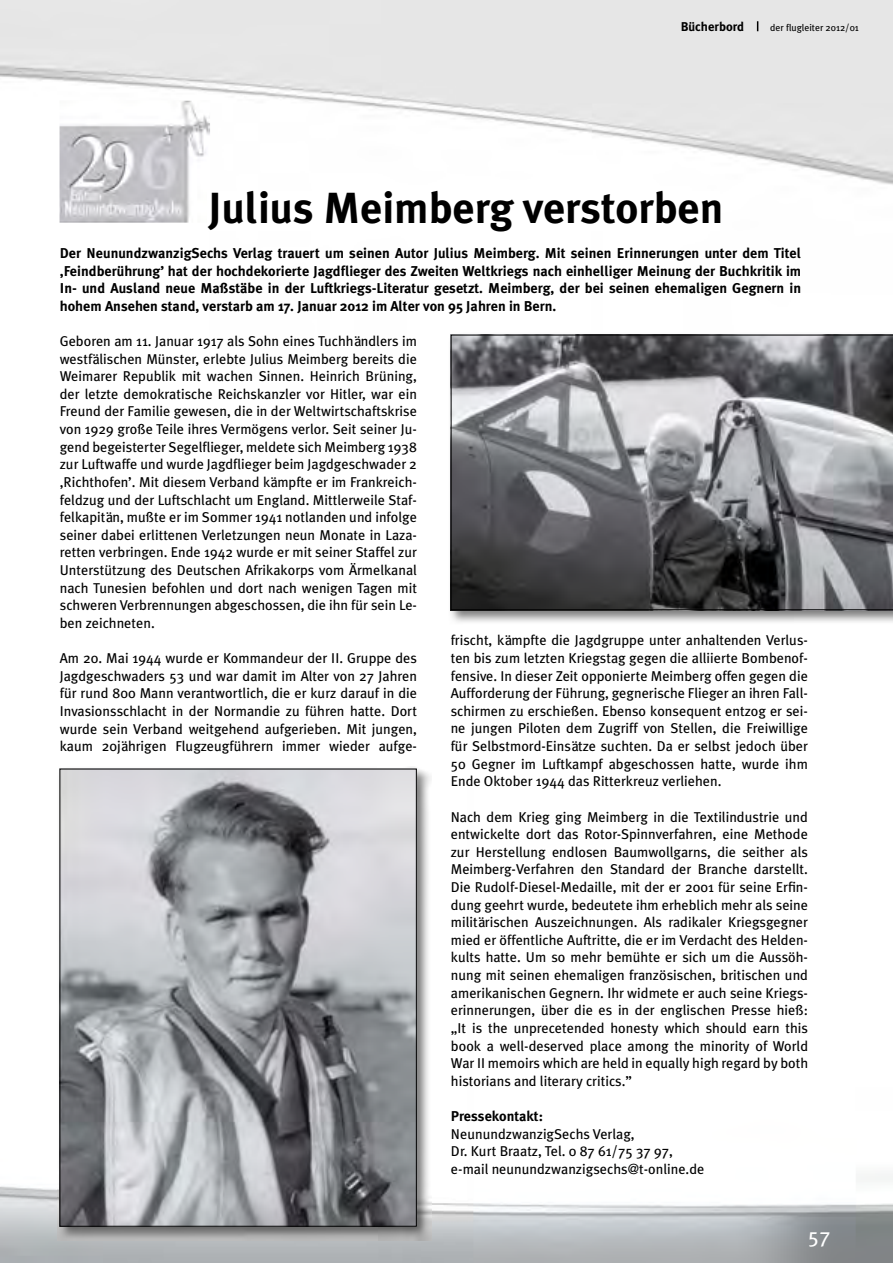
<style>
.page{position:relative;width:893px;height:1263px;background:#fff}
.page>*{position:absolute;margin:0;border:0;box-sizing:border-box;transform-origin:0 0}
.t1{font:700 43.5px "Meta Plus";color:#000}
.t2{font:21px "Meta Plus Book Caps";color:#fff}
.t3{font:14.25px/17.5px "Meta Plus";color:#000;text-align:justify}
.t4{font:700 14.25px/17.5px "Meta Plus";color:#000;text-align:justify}
.t5{font:700 12.75px "Meta Plus";color:#000}
.t6{font:9.75px "Meta Plus";color:#000}
</style>
<div class="page">
<img style="left:57px;top:767px;width:374px;height:473px">
<img style="left:62px;top:771px;width:353px;height:453px">
<img style="left:449px;top:333px;width:444px;height:289px">
<svg style="left:451px;top:335px;width:442px;height:275px;background:#737477"></svg>
<img style="left:60px;top:100px;width:150px;height:123px">
<img style="left:208px;top:191px;width:2px;height:32px">
<p class="t5" style="left:681px;top:19px;width:65px">Bücherbord</p>
<p class="t6" style="left:770px;top:22px;width:90px">der flugleiter 2012/01</p>
<h1 class="t1" style="left:208px;top:183px;width:516px">Julius Meimberg verstorben</h1>
<p class="t4" style="left:60px;top:244px;width:743px">Der NeunundzwanzigSechs Verlag trauert um seinen Autor Julius Meimberg. Mit seinen Erinnerungen unter dem Titel ‚Feindberührung’ hat der hochdekorierte Jagdflieger des Zweiten Weltkriegs nach einhelliger Meinung der Buchkritik im In- und Ausland neue Maßstäbe in der Luftkriegs-Literatur gesetzt. Meimberg, der bei seinen ehemaligen Gegnern in hohem Ansehen stand, verstarb am 17. Januar 2012 im Alter von 95 Jahren in Bern.</p>
<p class="t3" style="left:60px;top:332px;width:359px">Geboren am 11. Januar 1917 als Sohn eines Tuchhändlers im westfälischen Münster, erlebte Julius Meimberg bereits die Weimarer Republik mit wachen Sinnen. Heinrich Brüning, der letzte demokratische Reichskanzler vor Hitler, war ein Freund der Familie gewesen, die in der Weltwirtschaftskrise von 1929 große Teile ihres Vermögens verlor. Seit seiner Ju&shy;gend begeisterter Segelflieger, meldete sich Meimberg 1938 zur Luftwaffe und wurde Jagdflieger beim Jagdgeschwader 2 ‚Richthofen’. Mit diesem Verband kämpfte er im Frankreich&shy;feldzug und der Luftschlacht um England. Mittlerweile Staf&shy;felkapitän, mußte er im Sommer 1941 notlanden und infolge seiner dabei erlittenen Verletzungen neun Monate in Laza&shy;retten verbringen. Ende 1942 wurde er mit seiner Staffel zur Unterstützung des Deutschen Afrikakorps vom Ärmelkanal nach Tunesien befohlen und dort nach wenigen Tagen mit schweren Verbrennungen abgeschossen, die ihn für sein Le&shy;ben zeichneten.</p>
<p class="t3" style="left:60px;top:649px;width:359px">Am 20. Mai 1944 wurde er Kommandeur der II. Gruppe des Jagdgeschwaders 53 und war damit im Alter von 27 Jahren für rund 800 Mann verantwortlich, die er kurz darauf in die Invasionsschlacht in der Normandie zu führen hatte. Dort wurde sein Verband weitgehend aufgerieben. Mit jungen, kaum 20jährigen Flugzeugführern immer wieder aufge-</p>
<p class="t3" style="left:451px;top:631px;width:359px">frischt, kämpfte die Jagdgruppe unter anhaltenden Verlus&shy;ten bis zum letzten Kriegstag gegen die alliierte Bombenof&shy;fensive. In dieser Zeit opponierte Meimberg offen gegen die Aufforderung der Führung, gegnerische Flieger an ihren Fall&shy;schirmen zu erschießen. Ebenso konsequent entzog er sei&shy;ne jungen Piloten dem Zugriff von Stellen, die Freiwillige für Selbstmord-Einsätze suchten. Da er selbst jedoch über 50 Gegner im Luftkampf abgeschossen hatte, wurde ihm Ende Oktober 1944 das Ritterkreuz verliehen.</p>
<p class="t3" style="left:451px;top:808px;width:359px">Nach dem Krieg ging Meimberg in die Textilindustrie und entwickelte dort das Rotor-Spinnverfahren, eine Methode zur Herstellung endlosen Baumwollgarns, die seither als Meimberg-Verfahren den Standard der Branche darstellt.<br>Die Rudolf-Diesel-Medaille, mit der er 2001 für seine Erfin&shy;dung geehrt wurde, bedeutete ihm erheblich mehr als seine militärischen Auszeichnungen. Als radikaler Kriegsgegner mied er öffentliche Auftritte, die er im Verdacht des Helden&shy;kults hatte. Um so mehr bemühte er sich um die Aussöh&shy;nung mit seinen ehemaligen französischen, britischen und amerikanischen Gegnern. Ihr widmete er auch seine Kriegs&shy;erinnerungen, über die es in der englischen Presse hieß: „It is the unprecetended honesty which should earn this book a well-deserved place among the minority of World War II memoirs which are held in equally high regard by both historians and literary critics.”</p>
<p class="t4" style="left:451px;top:1107px;width:94px">Pressekontakt:</p>
<p class="t3" style="left:451px;top:1125px;width:255px;text-align:left">NeunundzwanzigSechs Verlag,<br>Dr. Kurt Braatz, Tel. 0 87 61/75 37 97, e-mail neunundzwanzigsechs@t-online.de</p>
<h2 class="t2" style="left:808px;top:1226px;width:24px">57</h2>
</div>
